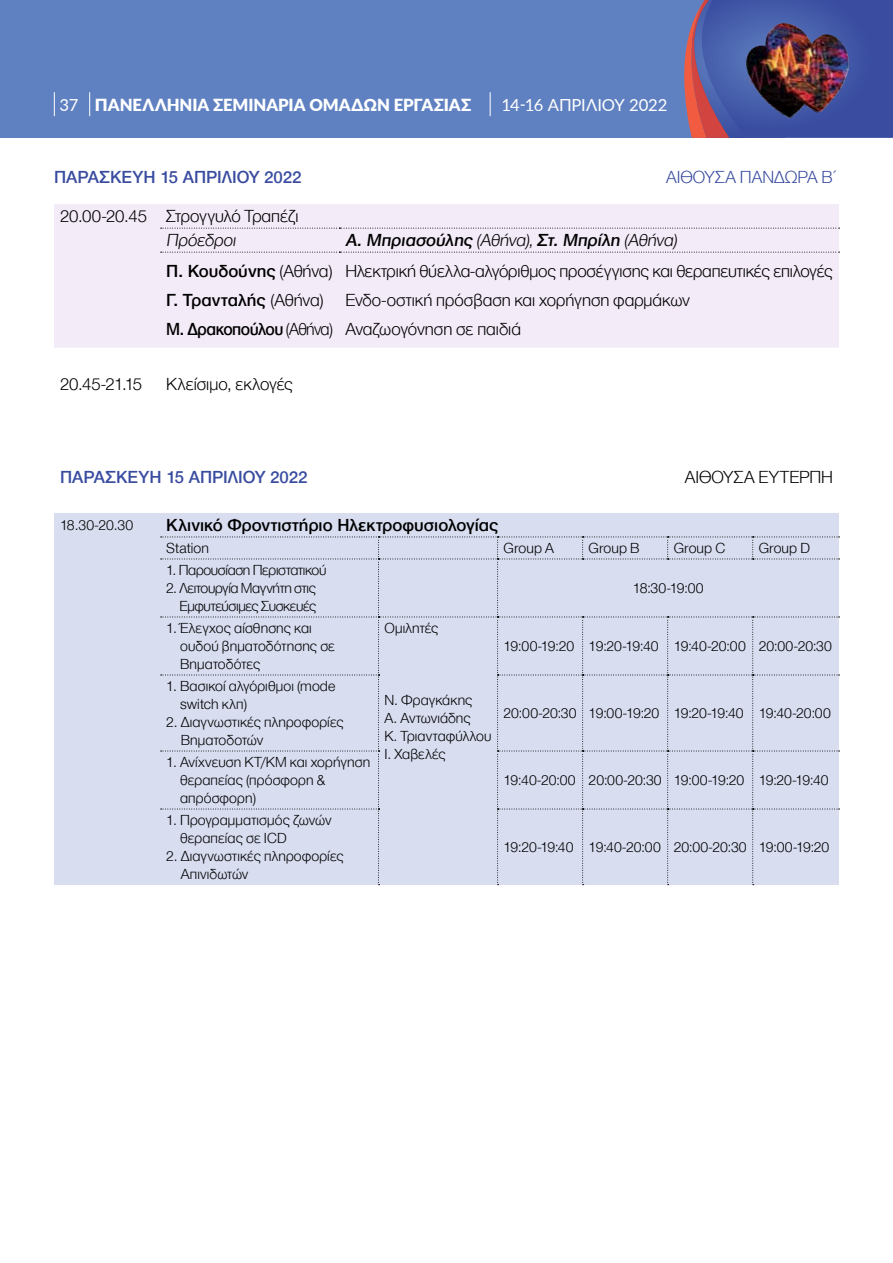
<style>
.page{position:relative;width:893px;height:1263px;background:#fff}
.page>*{position:absolute;margin:0;border:0;box-sizing:border-box;transform-origin:0 0}
.t1{font:300 18px/24px "CF Helvetica";letter-spacing:-.01em;color:#000}
.t2{font:500 18px "CF Helvetica";letter-spacing:-.005em;color:#3a4ca0}
.t3{font:500 18px "CF Helvetica";color:#000}
.t4{font:300 18px "CF Helvetica";color:#3a4ca0}
.t5{font:900 16.65px "Lato";color:#fff}
.t6{font:16.65px "Lato";letter-spacing:-.005em;color:#fff}
.t7{font:300 15px/18px "CF Helvetica";letter-spacing:.005em;color:#000}
.t8{font:300 15px/18px "CF Helvetica";letter-spacing:-.02em;color:#000;text-align:right}
.s1{font-weight:400}
.s2{font-weight:500}
</style>
<div class="page">
<div style="left:0;top:0;width:784px;height:138px;background:#6081c1"></div>
<img style="left:684px;top:0;width:209px;height:138px">
<svg style="left:54px;top:92px;width:1px;height:24px"></svg>
<svg style="left:89px;top:92px;width:1px;height:24px"></svg>
<svg style="left:490px;top:92px;width:1px;height:24px"></svg>
<div style="left:54px;top:204px;width:785px;height:144px;background:#f3ebf8"></div>
<svg style="left:161px;top:228px;width:679px;height:1px"></svg>
<svg style="left:161px;top:252px;width:679px;height:1px"></svg>
<div style="left:54px;top:513px;width:785px;height:372px;background:#d8ddf0"></div>
<div style="left:161px;top:537px;width:679px;height:348px;background:#d8ddf0"></div>
<p class="t5" style="left:60px;top:92px;width:412px"><span class="s1">37</span> Πανελλήνια Σεμινάρια Ομάδων Εργασίας</p>
<p class="t6" style="left:501px;top:93px;width:168px">14-16 Απριλί ου 2022</p>
<p class="t2" style="left:54px;top:167px;width:249px">Παρασκευη 15 ΑΠΡΙΛΙΟΥ 2022</p>
<p class="t4" style="left:666px;top:167px;width:173px">ΑΙΘΟΥΣΑ ΠΑΝΔΩΡΑ Β΄</p>
<p class="t1" style="left:166px;top:204px;width:134px;text-indent:-106px">20. 00-20.45 Στρογγυλό Τραπέζι<br>Πρόεδροι</p>
<p class="t1" style="left:166px;top:225px;width:668px;line-height:30.8px;text-indent:179px"><span class="s2">Α. Μπριασούλης</span> (Αθήνα),<span class="s2">Στ. Μπρίλη</span> (Αθήνα)<br><span class="s2">Π. Κουδούνης</span> (Αθήνα) Ηλεκτρική θύελλα-αλγόριθμος προσέγγισης και θεραπευτικές επιλογές</p>
<p class="t1" style="left:166px;top:285px;width:525px;line-height:29px"><span class="s2">Γ. Τρανταλής</span> (Αθήνα) Ενδο-οστική πρόσβαση και χορήγηση φαρμάκων<br><span class="s2">Μ. Δρακοπούλου</span> (Aθήνα) Αναζωογόνηση σε παιδιά</p>
<p class="t1" style="left:60px;top:372px;width:84px">20.45-21.15</p>
<p class="t1" style="left:166px;top:372px;width:128px">Κλείσιμο, εκλογές</p>
<p class="t2" style="left:60px;top:467px;width:249px">Παρασκευη 15 ΑΠΡΙΛΙΟΥ 2022</p>
<p class="t1" style="left:685px;top:465px;width:150px">ΑΙΘΟΥΣΑ ΕΥΤΕΡΠΗ</p>
<p class="t7" style="left:60px;top:516px;width:75px">18.30-20.30</p>
<p class="t3" style="left:166px;top:515px;width:334px">Κλινικό Φροντιστήριο Ηλεκτροφυσιολογίας</p>
<p class="t7" style="left:166px;top:539px;width:44px">Station</p>
<p class="t7" style="left:504px;top:539px;width:52px">Group A</p>
<p class="t7" style="left:589px;top:539px;width:53px">Group B</p>
<p class="t7" style="left:674px;top:539px;width:53px">Group C</p>
<p class="t7" style="left:759px;top:539px;width:53px">Group D</p>
<p class="t8" style="left:166px;top:561px;width:162px">1. Παρουσίαση Περιστατικού</p>
<p class="t8" style="left:166px;top:579px;width:152px">2. Λειτουργία Μαγνήτη στις<br>Εμφυτεύσιμες Συσκευές</p>
<p class="t7" style="left:633px;top:579px;width:72px">18:30-19:00</p>
<p class="t7" style="left:180px;top:619px;width:156px;text-indent:-14px">1. Έλεγχος αίσθησης και ουδού βηματοδότησης σε<br>Βηματοδότες</p>
<p class="t7" style="left:385px;top:619px;width:55px">Ομιλητές</p>
<p class="t7" style="left:385px;top:691px;width:109px">Ν. Φραγκάκης<br>Α. Αντωνιάδης<br>Κ. Τριανταφύλλου<br>Ι. Χαβελές</p>
<p class="t7" style="left:504px;top:637px;width:330px">19:00-19:20 19:20-19:40 19:40-20:00 20:00-20:30</p>
<p class="t7" style="left:180px;top:677px;width:157px;text-indent:-14px">1. Βασικοί αλγόριθμοι (mode switch κλπ)</p>
<p class="t7" style="left:181px;top:713px;width:164px;text-indent:-14px">2. Διαγνωστικές πληροφορίες<br>Βηματοδοτών</p>
<p class="t7" style="left:504px;top:704px;width:329px">20:00-20:30 19:00-19:20 19:20-19:40 19:40-20:00</p>
<p class="t7" style="left:180px;top:753px;width:192px;text-indent:-14px">1. Ανίχνευση ΚΤ/ΚΜ και χορήγηση θεραπείας (πρόσφορη &amp; απρόσφορη)</p>
<p class="t7" style="left:504px;top:771px;width:327px">19:40-20:00 20:00-20:30 19:00-19:20 19:20-19:40</p>
<p class="t7" style="left:180px;top:811px;width:153px;text-indent:-14px">1. Προγραμματισμός ζωνών θεραπείας σε ICD</p>
<p class="t7" style="left:181px;top:847px;width:164px;text-indent:-14px">2. Διαγνωστικές πληροφορίες<br>Απινιδωτών</p>
<p class="t7" style="left:504px;top:838px;width:327px">19:20-19:40 19:40-20:00 20:00-20:30 19:00-19:20</p>
</div>
